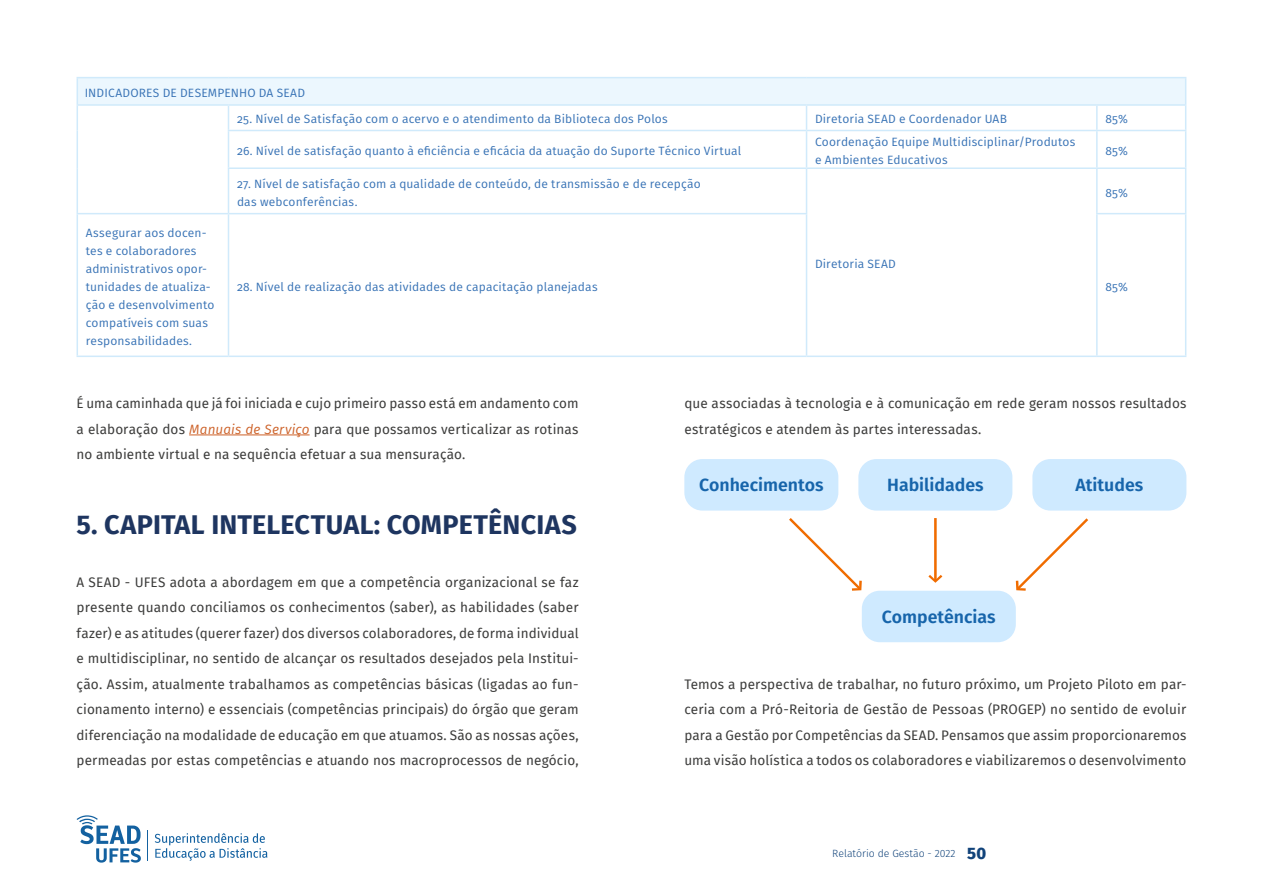
<style>
.page{position:relative;width:1263px;height:893px;background:#fff}
.page>*{position:absolute;margin:0;border:0;box-sizing:border-box;transform-origin:0 0}
.t1{font:700 27px "Fira Sans";letter-spacing:.01em;color:#1e3560}
.t2{font:600 17.7px "Fira Sans";color:#1765ab}
.t3{font:13.5px/25.5px "Fira Sans";letter-spacing:.01em;color:#3c3c3b;text-align:justify}
.t4{font:12px/18px "Fira Sans";letter-spacing:.015em;color:#3772b5}
.t5{font:300 10.5px "Fira Sans";color:#11437a}
.s1{font-style:italic;color:#cd6229}
.s2{font-weight:800;font-size:16.5px}
</style>
<div class="page">
<hr style="left:147px;top:830px;width:1px;height:31px;background:#1361a0">
<svg style="left:77px;top:815px;width:64px;height:48px"></svg>
<svg style="left:155px;top:833px;width:112px;height:28px"></svg>
<div style="left:77px;top:78px;width:1109px;height:27px;background:#ecf7fe"></div>
<svg style="left:228px;top:106px;width:1px;height:24px"></svg>
<svg style="left:806px;top:106px;width:1px;height:24px"></svg>
<svg style="left:1096px;top:106px;width:1px;height:24px"></svg>
<svg style="left:1185px;top:78px;width:1px;height:52px"></svg>
<hr style="left:77px;top:130px;width:1px;height:38px;background:#d0eafb">
<hr style="left:228px;top:130px;width:578px;height:1px;background:#d0eafb">
<hr style="left:228px;top:131px;width:1px;height:36px;background:#d0eafb">
<hr style="left:806px;top:130px;width:291px;height:1px;background:#d0eafb">
<hr style="left:806px;top:131px;width:1px;height:36px;background:#d0eafb">
<hr style="left:1097px;top:130px;width:89px;height:1px;background:#d0eafb">
<hr style="left:1096px;top:131px;width:1px;height:36px;background:#d0eafb">
<hr style="left:1185px;top:131px;width:1px;height:36px;background:#d0eafb">
<hr style="left:77px;top:168px;width:1px;height:45px;background:#d0eafb">
<hr style="left:228px;top:167px;width:578px;height:2px;background:#d0eafb">
<hr style="left:228px;top:169px;width:1px;height:44px;background:#d0eafb">
<hr style="left:806px;top:167px;width:291px;height:2px;background:#d0eafb">
<hr style="left:806px;top:169px;width:1px;height:44px;background:#d0eafb">
<hr style="left:1097px;top:167px;width:89px;height:2px;background:#d0eafb">
<hr style="left:1096px;top:169px;width:1px;height:44px;background:#d0eafb">
<hr style="left:1185px;top:169px;width:1px;height:44px;background:#d0eafb">
<hr style="left:77px;top:213px;width:151px;height:1px;background:#d0eafb">
<hr style="left:77px;top:214px;width:1px;height:142px;background:#d0eafb">
<hr style="left:228px;top:213px;width:579px;height:1px;background:#d0eafb">
<hr style="left:228px;top:214px;width:1px;height:142px;background:#d0eafb">
<hr style="left:806px;top:214px;width:1px;height:142px;background:#d0eafb">
<hr style="left:1096px;top:213px;width:90px;height:1px;background:#d0eafb">
<hr style="left:1096px;top:214px;width:1px;height:142px;background:#d0eafb">
<hr style="left:1185px;top:214px;width:1px;height:142px;background:#d0eafb">
<hr style="left:77px;top:356px;width:151px;height:1px;background:#d0eafb">
<hr style="left:228px;top:356px;width:578px;height:1px;background:#d0eafb">
<hr style="left:806px;top:356px;width:291px;height:1px;background:#d0eafb">
<hr style="left:1097px;top:356px;width:89px;height:1px;background:#d0eafb">
<hr style="left:77px;top:77px;width:151px;height:1px;background:#d0eafb">
<svg style="left:77px;top:78px;width:1px;height:52px"></svg>
<hr style="left:228px;top:77px;width:578px;height:1px;background:#d0eafb">
<hr style="left:806px;top:77px;width:291px;height:1px;background:#d0eafb">
<hr style="left:1097px;top:77px;width:89px;height:1px;background:#d0eafb">
<hr style="left:77px;top:104px;width:151px;height:2px;background:#d0eafb">
<hr style="left:228px;top:104px;width:578px;height:2px;background:#d0eafb">
<hr style="left:806px;top:104px;width:291px;height:2px;background:#d0eafb">
<hr style="left:1097px;top:104px;width:89px;height:2px;background:#d0eafb">
<hr style="left:189px;top:435px;width:121px;height:1px;background:#cd6229">
<div style="left:684px;top:459px;width:154px;height:52px;background:#cfeaff;border-radius:18px"></div>
<div style="left:858px;top:459px;width:154px;height:52px;background:#cfeaff;border-radius:18px"></div>
<div style="left:862px;top:591px;width:154px;height:51px;background:#cfeaff;border-radius:18px"></div>
<div style="left:1032px;top:459px;width:154px;height:52px;background:#cfeaff;border-radius:18px"></div>
<svg style="left:1016px;top:518px;width:72px;height:73px"></svg>
<svg style="left:928px;top:518px;width:14px;height:65px"></svg>
<svg style="left:789px;top:518px;width:73px;height:73px"></svg>
<p class="t4" style="left:85px;top:83px;width:222px">INDICADORES DE DESEMPENHO DA SEAD</p>
<p class="t4" style="left:237px;top:110px;width:432px">25. Nível de Satisfação com o acervo e o atendimento da Biblioteca dos Polos</p>
<p class="t4" style="left:815px;top:110px;width:193px">Diretoria SEAD e Coordenador UAB</p>
<p class="t4" style="left:1105px;top:110px;width:24px">85%</p>
<p class="t4" style="left:237px;top:142px;width:506px">26. Nível de satisfação quanto à eficiência e eficácia da atuação do Suporte Técnico Virtual</p>
<p class="t4" style="left:815px;top:133px;width:262px">Coordenação Equipe Multidisciplinar/Produtos e Ambientes Educativos</p>
<p class="t4" style="left:1105px;top:142px;width:24px">85%</p>
<p class="t4" style="left:237px;top:174px;width:465px">27. Nível de satisfação com a qualidade de conteúdo, de transmissão e de recepção das webconferências.</p>
<p class="t4" style="left:1105px;top:183px;width:24px">85%</p>
<p class="t4" style="left:86px;top:223px;width:130px">Assegurar aos docen&shy;tes e colaboradores administrativos opor&shy;tunidades de atualiza&shy;ção e desenvolvimento compatíveis com suas responsabilidades.</p>
<p class="t4" style="left:815px;top:254px;width:82px">Diretoria SEAD</p>
<p class="t4" style="left:237px;top:277px;width:362px">28. Nível de realização das atividades de capacitação planejadas</p>
<p class="t4" style="left:1105px;top:277px;width:24px">85%</p>
<p class="t3" style="left:77px;top:390px;width:504px">É uma caminhada que já foi iniciada e cujo primeiro passo está em andamento com a elaboração dos <span class="s1">Manuais de Serviço</span> para que possamos verticalizar as rotinas no ambiente virtual e na sequência efetuar a sua mensuração.</p>
<h1 class="t1" style="left:77px;top:501px;width:502px">5. CAPITAL INTELECTUAL: COMPETÊNCIAS</h1>
<p class="t3" style="left:77px;top:569px;width:504px">A SEAD - UFES adota a abordagem em que a competência organizacional se faz presente quando conciliamos os conhecimentos (saber), as habilidades (saber fazer) e as atitudes (querer fazer) dos diversos colaboradores, de forma individual e multidisciplinar, no sentido de alcançar os resultados desejados pela Institui&shy;ção. Assim, atualmente trabalhamos as competências básicas (ligadas ao fun&shy;cionamento interno) e essenciais (competências principais) do órgão que geram diferenciação na modalidade de educação em que atuamos. São as nossas ações, permeadas por estas competências e atuando nos macroprocessos de negócio,</p>
<p class="t3" style="left:684px;top:390px;width:504px">que associadas à tecnologia e à comunicação em rede geram nossos resultados estratégicos e atendem às partes interessadas.</p>
<h2 class="t2" style="left:699px;top:471px;width:126px">Conhecimentos</h2>
<h2 class="t2" style="left:887px;top:471px;width:98px">Habilidades</h2>
<h2 class="t2" style="left:1075px;top:471px;width:69px">Atitudes</h2>
<h2 class="t2" style="left:882px;top:602px;width:115px">Competências</h2>
<p class="t3" style="left:684px;top:671px;width:504px">Temos a perspectiva de trabalhar, no futuro próximo, um Projeto Piloto em par&shy;ceria com a Pró-Reitoria de Gestão de Pessoas (PROGEP) no sentido de evoluir para a Gestão por Competências da SEAD. Pensamos que assim proporcionaremos uma visão holística a todos os colaboradores e viabilizaremos o desenvolvimento</p>
<p class="t5" style="left:832px;top:845px;width:155px">Relatório de Gestão - 2022 <span class="s2">50</span></p>
</div>
